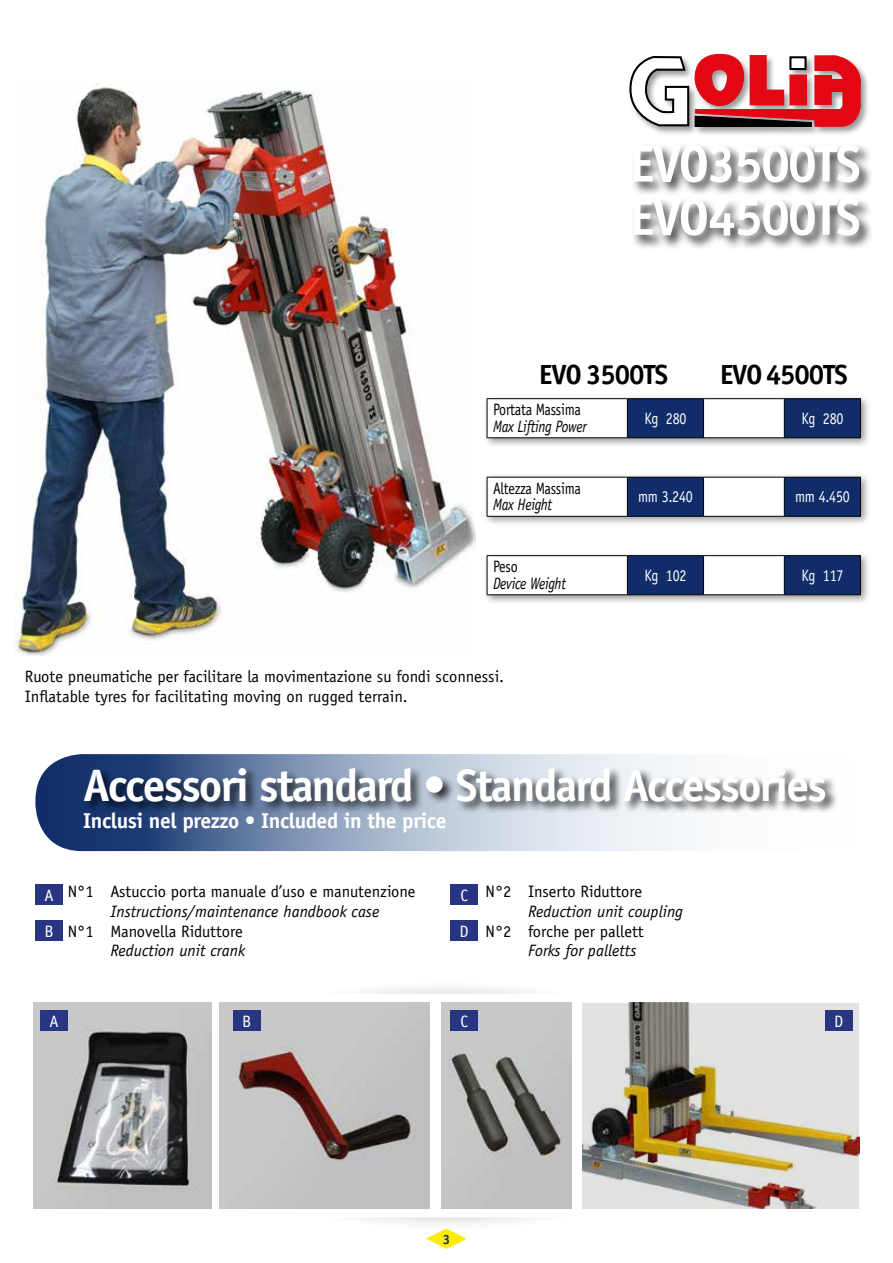
<style>
.page{position:relative;width:893px;height:1263px;background:#fff}
.page>*{position:absolute;margin:0;border:0;box-sizing:border-box;transform-origin:0 0}
.t1{font:700 52.05px/53.2px "Officina Sans";letter-spacing:-.04em;color:#fff}
.t2{font:700 45.6px "Officina Sans";letter-spacing:-.04em;color:#fff}
.t3{font:700 27.75px "Officina Sans";letter-spacing:-.04em;color:#000}
.t4{font:700 21.6px "Officina Sans";letter-spacing:-.02em;color:#fff}
.t5{font:16.5px/19.8px "Officina Sans";color:#000}
.t6{font:italic 16.5px "Officina Sans";color:#000}
.t7{font:italic 16.5px "Officina Sans";letter-spacing:-.02em;color:#000;scale:.85 1}
.t8{font:16.5px "Officina Sans";letter-spacing:-.02em;color:#fff;scale:.85 1}
.t9{font:16.5px "Officina Sans";letter-spacing:-.02em;color:#000;scale:.85 1}
.t10{font:16.5px "Officina Sans";letter-spacing:-.02em;color:#fff}
.t11{font:16.5px "Officina Sans";color:#000;scale:.85 1}
.t12{font:700 13.5px "Officina Sans";color:#102d69}
</style>
<div class="page">
<svg style="left:35px;top:754px;width:643px;height:97px;background:#8a9cb9"></svg>
<div style="left:83px;top:766px;width:756px;height:49px;background:#000;opacity:.75"></div>
<div style="left:631px;top:143px;width:243px;height:108px;background:#000;opacity:.75"></div>
<div style="left:628px;top:53px;width:242px;height:83px;background:#000;opacity:.4"></div>
<svg style="left:629px;top:54px;width:232px;height:73px"></svg>
<img style="left:15px;top:82px;width:461px;height:574px">
<div style="left:35px;top:884px;width:28px;height:21px;background:#283583"></div>
<div style="left:451px;top:884px;width:27px;height:21px;background:#283583"></div>
<div style="left:35px;top:920px;width:28px;height:21px;background:#283583"></div>
<div style="left:213px;top:1058px;width:466px;height:174px;background:#000;opacity:.5"></div>
<div style="left:34px;top:1002px;width:825px;height:206px;background:#fff"></div>
<img style="left:442px;top:1002px;width:129px;height:206px">
<img style="left:582px;top:1002px;width:277px;height:206px">
<img style="left:34px;top:1002px;width:178px;height:206px">
<img style="left:220px;top:1002px;width:210px;height:206px">
<div style="left:41px;top:1010px;width:27px;height:21px;background:#283583"></div>
<div style="left:233px;top:1010px;width:27px;height:21px;background:#283583"></div>
<div style="left:451px;top:1010px;width:27px;height:21px;background:#283583"></div>
<div style="left:825px;top:1010px;width:27px;height:21px;background:#283583"></div>
<div style="left:451px;top:920px;width:27px;height:21px;background:#283583"></div>
<div style="left:483px;top:394px;width:388px;height:54px;background:#000;opacity:.4"></div>
<svg style="left:488px;top:399px;width:372px;height:38px"></svg>
<hr style="left:487px;top:398px;width:140px;height:1px;background:#000">
<hr style="left:487px;top:399px;width:1px;height:38px;background:#000">
<hr style="left:627px;top:398px;width:76px;height:1px;background:#000">
<hr style="left:703px;top:398px;width:81px;height:1px;background:#000">
<hr style="left:703px;top:399px;width:1px;height:38px;background:#000">
<hr style="left:784px;top:398px;width:77px;height:1px;background:#000">
<hr style="left:784px;top:399px;width:1px;height:38px;background:#000">
<hr style="left:860px;top:399px;width:1px;height:38px;background:#000">
<hr style="left:627px;top:399px;width:1px;height:38px;background:#000">
<hr style="left:487px;top:437px;width:140px;height:1px;background:#000">
<hr style="left:627px;top:437px;width:76px;height:1px;background:#000">
<hr style="left:703px;top:437px;width:81px;height:1px;background:#000">
<hr style="left:784px;top:437px;width:77px;height:1px;background:#000">
<div style="left:483px;top:472px;width:388px;height:55px;background:#000;opacity:.4"></div>
<svg style="left:488px;top:478px;width:372px;height:38px"></svg>
<hr style="left:487px;top:477px;width:140px;height:1px;background:#000">
<hr style="left:487px;top:477px;width:1px;height:39px;background:#000">
<hr style="left:627px;top:477px;width:76px;height:1px;background:#000">
<hr style="left:703px;top:477px;width:81px;height:1px;background:#000">
<hr style="left:703px;top:477px;width:1px;height:39px;background:#000">
<hr style="left:784px;top:477px;width:77px;height:1px;background:#000">
<hr style="left:784px;top:477px;width:1px;height:39px;background:#000">
<hr style="left:860px;top:477px;width:1px;height:39px;background:#000">
<hr style="left:627px;top:477px;width:1px;height:39px;background:#000">
<hr style="left:487px;top:516px;width:140px;height:1px;background:#000">
<hr style="left:627px;top:516px;width:76px;height:1px;background:#000">
<hr style="left:703px;top:516px;width:81px;height:1px;background:#000">
<hr style="left:784px;top:516px;width:77px;height:1px;background:#000">
<div style="left:483px;top:551px;width:388px;height:54px;background:#000;opacity:.4"></div>
<svg style="left:488px;top:556px;width:372px;height:38px"></svg>
<hr style="left:487px;top:555px;width:140px;height:1px;background:#000">
<hr style="left:487px;top:556px;width:1px;height:38px;background:#000">
<hr style="left:627px;top:555px;width:76px;height:1px;background:#000">
<hr style="left:703px;top:555px;width:81px;height:1px;background:#000">
<hr style="left:703px;top:556px;width:1px;height:38px;background:#000">
<hr style="left:784px;top:555px;width:77px;height:1px;background:#000">
<hr style="left:784px;top:556px;width:1px;height:38px;background:#000">
<hr style="left:860px;top:556px;width:1px;height:38px;background:#000">
<hr style="left:627px;top:556px;width:1px;height:38px;background:#000">
<hr style="left:487px;top:594px;width:140px;height:1px;background:#000">
<hr style="left:627px;top:594px;width:76px;height:1px;background:#000">
<hr style="left:703px;top:594px;width:81px;height:1px;background:#000">
<hr style="left:784px;top:594px;width:77px;height:1px;background:#000">
<svg style="left:426px;top:1228px;width:41px;height:21px"></svg>
<h1 class="t1" style="left:629px;top:137px;width:233px">EVO3500TS<br>EVO4500TS</h1>
<h3 class="t3" style="left:539px;top:357px;width:130px">EVO 3500TS</h3>
<p class="t9" style="left:493px;top:400px;width:105px">Portata Massima</p>
<p class="t7" style="left:493px;top:417px;width:112px">Max Lifting Power</p>
<h3 class="t3" style="left:720px;top:357px;width:129px">EVO 4500TS</h3>
<p class="t8" style="left:644px;top:408px;width:51px">Kg 280</p>
<p class="t8" style="left:801px;top:408px;width:51px">Kg 280</p>
<p class="t9" style="left:493px;top:479px;width:105px">Altezza Massima</p>
<p class="t7" style="left:493px;top:495px;width:71px">Max Height</p>
<p class="t11" style="left:493px;top:557px;width:30px">Peso</p>
<p class="t7" style="left:493px;top:574px;width:87px">Device Weight</p>
<p class="t5" style="left:25px;top:667px;width:481px">Ruote pneumatiche per facilitare la movimentazione su fondi sconnessi.<br>Inflatable tyres for facilitating moving on rugged terrain.</p>
<p class="t8" style="left:638px;top:487px;width:66px">mm 3.240</p>
<p class="t8" style="left:795px;top:487px;width:66px">mm 4.450</p>
<p class="t8" style="left:644px;top:565px;width:51px">Kg 102</p>
<p class="t8" style="left:801px;top:565px;width:51px">Kg 117</p>
<h2 class="t2" style="left:83px;top:757px;width:745px">Accessori standard • Standard Accessories</h2>
<h3 class="t4" style="left:83px;top:807px;width:365px">Inclusi nel prezzo • Included in the price</h3>
<p class="t5" style="left:68px;top:881px;width:349px">N°1 Astuccio porta manuale d’uso e manutenzione</p>
<p class="t6" style="left:110px;top:901px;width:271px">Instructions/maintenance handbook case</p>
<p class="t5" style="left:68px;top:921px;width:176px">N°1 Manovella Riduttore</p>
<p class="t6" style="left:110px;top:941px;width:136px">Reduction unit crank</p>
<p class="t10" style="left:44px;top:886px;width:11px">A</p>
<p class="t10" style="left:460px;top:886px;width:9px">C</p>
<p class="t10" style="left:44px;top:921px;width:11px">B</p>
<p class="t10" style="left:460px;top:921px;width:11px">D</p>
<p class="t5" style="left:485px;top:881px;width:158px">N°2 Inserto Riduttore</p>
<p class="t6" style="left:528px;top:901px;width:156px">Reduction unit coupling</p>
<p class="t5" style="left:485px;top:921px;width:160px">N°2 forche per pallett</p>
<p class="t6" style="left:528px;top:941px;width:110px">Forks for palletts</p>
<p class="t10" style="left:50px;top:1012px;width:11px">A</p>
<p class="t10" style="left:242px;top:1012px;width:11px">B</p>
<p class="t10" style="left:460px;top:1012px;width:9px">C</p>
<p class="t10" style="left:834px;top:1012px;width:11px">D</p>
<p class="t12" style="left:443px;top:1231px;width:9px">3</p>
</div>
